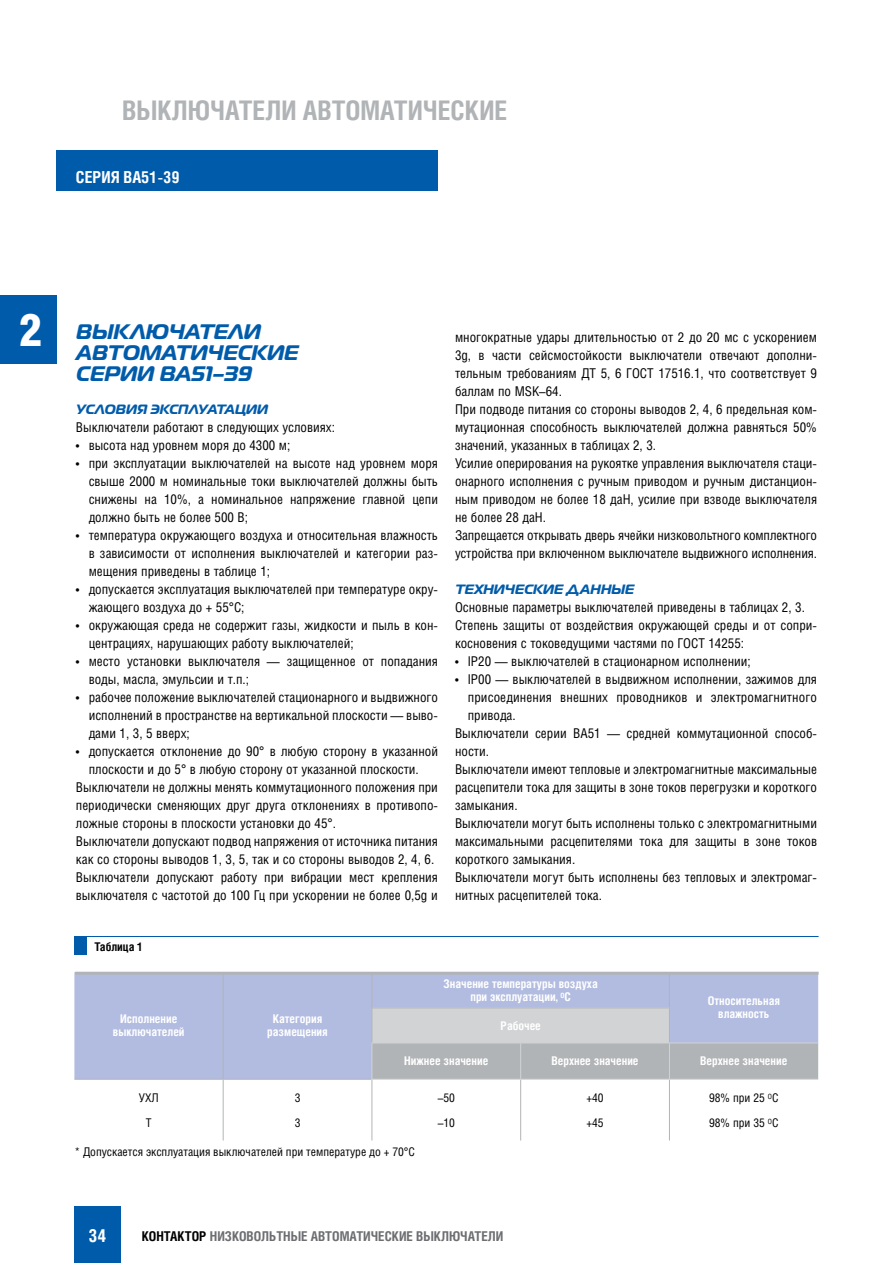
<style>
.page{position:relative;width:893px;height:1263px;background:#fff}
.page>*{position:absolute;margin:0;border:0;box-sizing:border-box;transform-origin:0 0}
.t1{font:900 45px "Helios Cond";color:#fff}
.t2{font:700 27px "Helios Cond";color:#b1b4b6}
.t3{font:italic 700 21px/21px "Magistral";color:#005cab}
.t4{font:700 18px "Helios Cond";color:#fff}
.t5{font:700 16.5px "Helios Cond";color:#fff}
.t6{font:13.5px/18px "Helios Cond";color:#000}
.t7{font:700 13.5px "Helios Cond";color:#6d6e71}
.t8{font:italic 700 13.5px "Magistral";color:#005cab}
.t9{font:700 12px/12.8px "Helios Cond";color:#fff;text-align:center}
.t10{font:12px/25.5px "Helios Cond";color:#000}
.t11{font:700 12px "Helios Cond";color:#000}
.s1{color:#000}
</style>
<div class="page">
<div style="left:57px;top:150px;width:381px;height:40px;background:#005cab"></div>
<div style="left:0;top:296px;width:57px;height:68px;background:#005cab"></div>
<div style="left:74px;top:1206px;width:47px;height:57px;background:#005cab"></div>
<div style="left:74px;top:972px;width:744px;height:107px;background:#b2bce0"></div>
<div style="left:372px;top:1008px;width:297px;height:35px;background:#d1d3d4"></div>
<div style="left:373px;top:1043px;width:445px;height:36px;background:#b1b4b6"></div>
<hr style="left:223px;top:972px;width:1px;height:36px;background:#b1b4b6">
<hr style="left:223px;top:1008px;width:1px;height:35px;background:#b1b4b6">
<hr style="left:223px;top:1043px;width:1px;height:36px;background:#b1b4b6">
<hr style="left:372px;top:972px;width:1px;height:35px;background:#b1b4b6">
<hr style="left:669px;top:972px;width:1px;height:35px;background:#b1b4b6">
<hr style="left:372px;top:1007px;width:149px;height:1px;background:#b1b4b6">
<hr style="left:372px;top:1008px;width:1px;height:34px;background:#b1b4b6">
<hr style="left:521px;top:1007px;width:149px;height:1px;background:#b1b4b6">
<hr style="left:669px;top:1008px;width:1px;height:34px;background:#b1b4b6">
<hr style="left:74px;top:1079px;width:149px;height:1px;background:#b1b4b6">
<hr style="left:223px;top:1079px;width:149px;height:1px;background:#b1b4b6">
<hr style="left:223px;top:1079px;width:1px;height:61px;background:#b1b4b6">
<hr style="left:372px;top:1079px;width:1px;height:61px;background:#b1b4b6">
<hr style="left:520px;top:1079px;width:1px;height:61px;background:#b1b4b6">
<hr style="left:669px;top:1079px;width:1px;height:61px;background:#b1b4b6">
<hr style="left:372px;top:1043px;width:1px;height:36px;background:#d1d3d4">
<hr style="left:520px;top:1043px;width:1px;height:36px;background:#d1d3d4">
<hr style="left:669px;top:1042px;width:149px;height:1px;background:#d1d3d4">
<hr style="left:669px;top:1043px;width:1px;height:36px;background:#d1d3d4">
<hr style="left:372px;top:1079px;width:149px;height:1px;background:#d1d3d4">
<hr style="left:521px;top:1079px;width:148px;height:1px;background:#d1d3d4">
<hr style="left:669px;top:1079px;width:149px;height:1px;background:#d1d3d4">
<div style="left:74px;top:936px;width:13px;height:18px;background:#005cab"></div>
<hr style="left:74px;top:936px;width:745px;height:1px;background:#005cab">
<hr style="left:75px;top:972px;width:744px;height:3px;background:#b1b4b6">
<h2 class="t2" style="left:122px;top:92px;width:387px">ВЫКЛЮЧАТЕЛИ АВТОМАТИЧЕСКИЕ</h2>
<p class="t5" style="left:76px;top:165px;width:105px">СЕРИЯ ВА51-39</p>
<h1 class="t1" style="left:19px;top:302px;width:24px">2</h1>
<h3 class="t3" style="left:76px;top:322px;width:224px">ВЫКЛЮЧАТЕЛИ<br>АВТОМАТИЧЕСКИЕ<br>СЕРИИ ВА51–39</h3>
<p class="t8" style="left:76px;top:401px;width:194px">УСЛОВИЯ ЭКСПЛУАТАЦИИ</p>
<p class="t6" style="left:76px;top:418px;width:261px">Выключатели работают в следующих условиях:</p>
<p class="t6" style="left:76px;top:436px;width:216px">• высота над уровнем моря до 4300 м;</p>
<p class="t6" style="left:89px;top:454px;width:351px;text-align:justify;text-indent:-13px">• при эксплуатации выключателей на высоте над уровнем моря свыше 2000 м номинальные токи выключателей должны быть снижены на 10%, а номинальное напряжение главной цепи должно быть не более 500 В;</p>
<p class="t6" style="left:89px;top:526px;width:351px;text-align:justify;text-indent:-13px">• температура окружающего воздуха и относительная влажность в зависимости от исполнения выключателей и категории раз&shy;мещения приведены в таблице 1;</p>
<p class="t6" style="left:89px;top:580px;width:351px;text-indent:-13px">• допускается эксплуатация выключателей при температуре окру&shy;жающего воздуха до + 55°С;</p>
<p class="t6" style="left:89px;top:616px;width:351px;text-indent:-13px">• окружающая среда не содержит газы, жидкости и пыль в кон&shy;центрациях, нарушающих работу выключателей;</p>
<p class="t6" style="left:89px;top:652px;width:351px;text-indent:-13px">• место установки выключателя — защищенное от попадания воды, масла, эмульсии и т.п.;</p>
<p class="t6" style="left:89px;top:688px;width:351px;text-align:justify;text-indent:-13px">• рабочее положение выключателей стационарного и выдвижного исполнений в пространстве на вертикальной плоскости — выво&shy;дами 1, 3, 5 вверх;</p>
<p class="t6" style="left:76px;top:742px;width:364px">• допускается отклонение до 90° в любую сторону в указанной</p>
<p class="t6" style="left:89px;top:760px;width:332px">плоскости и до 5° в любую сторону от указанной плоскости.</p>
<p class="t6" style="left:76px;top:778px;width:364px">Выключатели не должны менять коммутационного положения при</p>
<p class="t6" style="left:76px;top:796px;width:364px">периодически сменяющих друг друга отклонениях в противопо-</p>
<p class="t6" style="left:76px;top:814px;width:262px">ложные стороны в плоскости установки до 45°.</p>
<p class="t6" style="left:76px;top:832px;width:364px">Выключатели допускают подвод напряжения от источника питания</p>
<p class="t6" style="left:76px;top:850px;width:360px">как со стороны выводов 1, 3, 5, так и со стороны выводов 2, 4, 6.</p>
<p class="t6" style="left:76px;top:868px;width:364px">Выключатели допускают работу при вибрации мест крепления</p>
<p class="t6" style="left:76px;top:886px;width:364px">выключателя с частотой до 100 Гц при ускорении не более 0,5g и</p>
<p class="t11" style="left:94px;top:939px;width:50px">Таблица 1</p>
<p class="t6" style="left:455px;top:328px;width:364px">многократные удары длительностью от 2 до 20 мс с ускорением 3g, в части сейсмостойкости выключатели отвечают дополни&shy;тельным требованиям ДТ 5, 6 ГОСТ 17516.1, что соответствует 9 баллам по MSK–64.<br>При подводе питания со стороны выводов 2, 4, 6 предельная ком&shy;мутационная способность выключателей должна равняться 50% значений, указанных в таблицах 2, 3.<br>Усилие оперирования на рукоятке управления выключателя стаци&shy;онарного исполнения с ручным приводом и ручным дистанцион&shy;ным приводом не более 18 даН, усилие при взводе выключателя не более 28 даН.<br>Запрещается открывать дверь ячейки низковольтного комплектного устройства при включенном выключателе выдвижного исполнения.</p>
<p class="t8" style="left:455px;top:581px;width:181px">ТЕХНИЧЕСКИЕ ДАННЫЕ</p>
<p class="t6" style="left:455px;top:598px;width:364px">Основные параметры выключателей приведены в таблицах 2, 3.<br>Степень защиты от воздействия окружающей среды и от сопри&shy;косновения с токоведущими частями по ГОСТ 14255:</p>
<p class="t6" style="left:455px;top:652px;width:297px">• IP20 — выключателей в стационарном исполнении;</p>
<p class="t6" style="left:455px;top:670px;width:364px">• IP00 — выключателей в выдвижном исполнении, зажимов для</p>
<p class="t6" style="left:468px;top:688px;width:351px">присоединения внешних проводников и электромагнитного</p>
<p class="t6" style="left:468px;top:706px;width:49px">привода.</p>
<p class="t6" style="left:455px;top:724px;width:364px">Выключатели серии BA51 — средней коммутационной способ-</p>
<p class="t6" style="left:455px;top:742px;width:35px">ности.</p>
<p class="t6" style="left:455px;top:760px;width:364px">Выключатели имеют тепловые и электромагнитные максимальные</p>
<p class="t6" style="left:455px;top:778px;width:364px">расцепители тока для защиты в зоне токов перегрузки и короткого</p>
<p class="t6" style="left:455px;top:796px;width:64px">замыкания.</p>
<p class="t6" style="left:455px;top:814px;width:364px">Выключатели могут быть исполнены только с электромагнитными</p>
<p class="t6" style="left:455px;top:832px;width:364px">максимальными расцепителями тока для защиты в зоне токов</p>
<p class="t6" style="left:455px;top:850px;width:122px">короткого замыкания.</p>
<p class="t6" style="left:455px;top:868px;width:364px">Выключатели могут быть исполнены без тепловых и электромаг-</p>
<p class="t6" style="left:455px;top:886px;width:149px">нитных расцепителей тока.</p>
<p class="t9" style="left:113px;top:1013px;width:73px">Исполнение выключателей</p>
<p class="t9" style="left:267px;top:1013px;width:62px">Категория размещения</p>
<p class="t9" style="left:444px;top:977px;width:156px">Значение температуры воздуха при эксплуатации, <sup>О</sup>С</p>
<p class="t9" style="left:500px;top:1019px;width:42px">Рабочее</p>
<p class="t9" style="left:708px;top:994px;width:74px">Относительная влажность</p>
<p class="t9" style="left:404px;top:1055px;width:86px">Нижнее значение</p>
<p class="t9" style="left:552px;top:1055px;width:89px">Верхнее значение</p>
<p class="t9" style="left:700px;top:1055px;width:89px">Верхнее значение</p>
<p class="t10" style="left:139px;top:1084px;width:21px;text-align:center">УХЛ<br>Т</p>
<p class="t10" style="left:295px;top:1084px;width:7px">3<br>3</p>
<p class="t10" style="left:438px;top:1084px;width:19px">–50 –10</p>
<p class="t10" style="left:586px;top:1084px;width:19px">+40 +45</p>
<p class="t10" style="left:709px;top:1084px;width:71px">98% при 25 <sup>О</sup>С<br>98% при 35 <sup>О</sup>С</p>
<p class="t10" style="left:74px;top:1139px;width:342px">* Допускается эксплуатация выключателей при температуре до + 70°С</p>
<h3 class="t4" style="left:89px;top:1223px;width:19px">34</h3>
<p class="t7" style="left:142px;top:1227px;width:363px"><span class="s1">КОНТАКТОР</span> НИЗКОВОЛЬТНЫЕ АВТОМАТИЧЕСКИЕ ВЫКЛЮЧАТЕЛИ</p>
</div>
